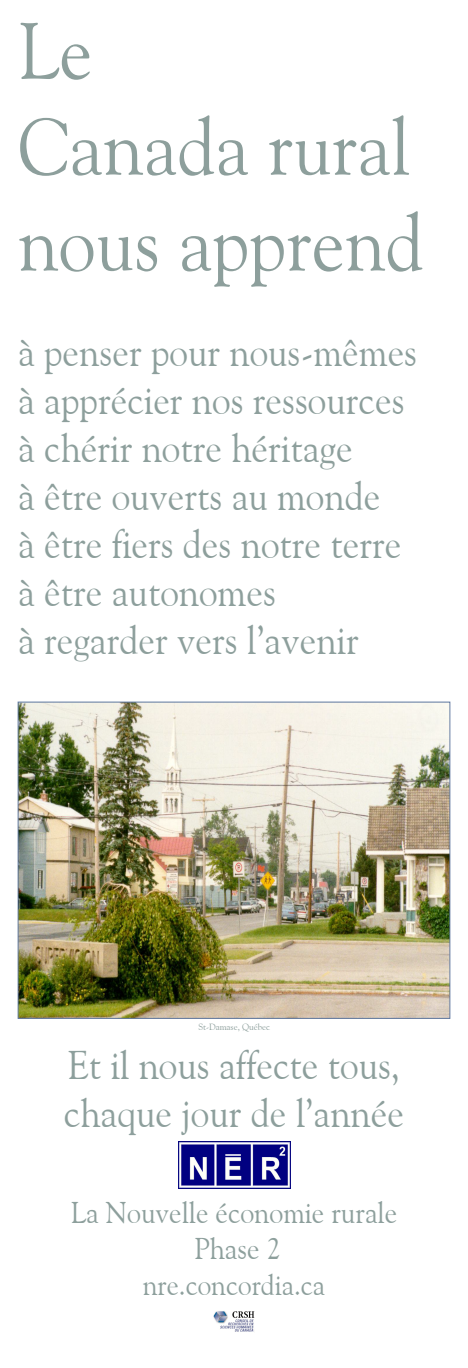
<style>
.page{position:relative;width:468px;height:1368px;background:#fff}
.page>*{position:absolute;margin:0;border:0;box-sizing:border-box;transform-origin:0 0}
.t1{font:79.9px/95.9px "Goudy Old Style BT";color:#8d9f9c;scale:.94 1}
.t2{font:39.95px/48px "Goudy Old Style BT";color:#8d9f9c;scale:.94 1}
.t3{font:29.95px/36px "Goudy Old Style BT";color:#8d9f9c;text-align:center;scale:.94 1}
.t4{font:29.15px "Goudy Old Style BT";color:#8d9f9c;scale:.94 1}
.t5{font:9px "Goudy Old Style BT";color:#8d9f9c}
</style>
<div class="page">
<img style="left:20px;top:704px;width:428px;height:312px">
<div style="left:18px;top:702px;width:432px;height:316px;border:1px solid #6079a0"></div>
<img style="left:178px;top:1142px;width:112px;height:47px">
<img style="left:214px;top:1311px;width:40px;height:21px">
<p class="t1" style="left:18px;top:2px;width:433px">Le<br>Canada rural nous apprend</p>
<p class="t2" style="left:18px;top:328px;width:426px">à penser pour nous-mêmes à apprécier nos ressources à chérir notre héritage<br>à être ouverts au monde<br>à être fiers des notre terre à être autonomes<br>à regarder vers l’avenir</p>
<p class="t5" style="left:198px;top:1021px;width:73px">St-Damase, Québec</p>
<p class="t2" style="left:64px;top:1041px;width:364px">Et il nous affecte tous, chaque jour de l’année</p>
<p class="t3" style="left:71px;top:1194px;width:349px">La Nouvelle économie rurale<br>Phase 2</p>
<p class="t4" style="left:143px;top:1267px;width:196px">nre.concordia.ca</p>
</div>
